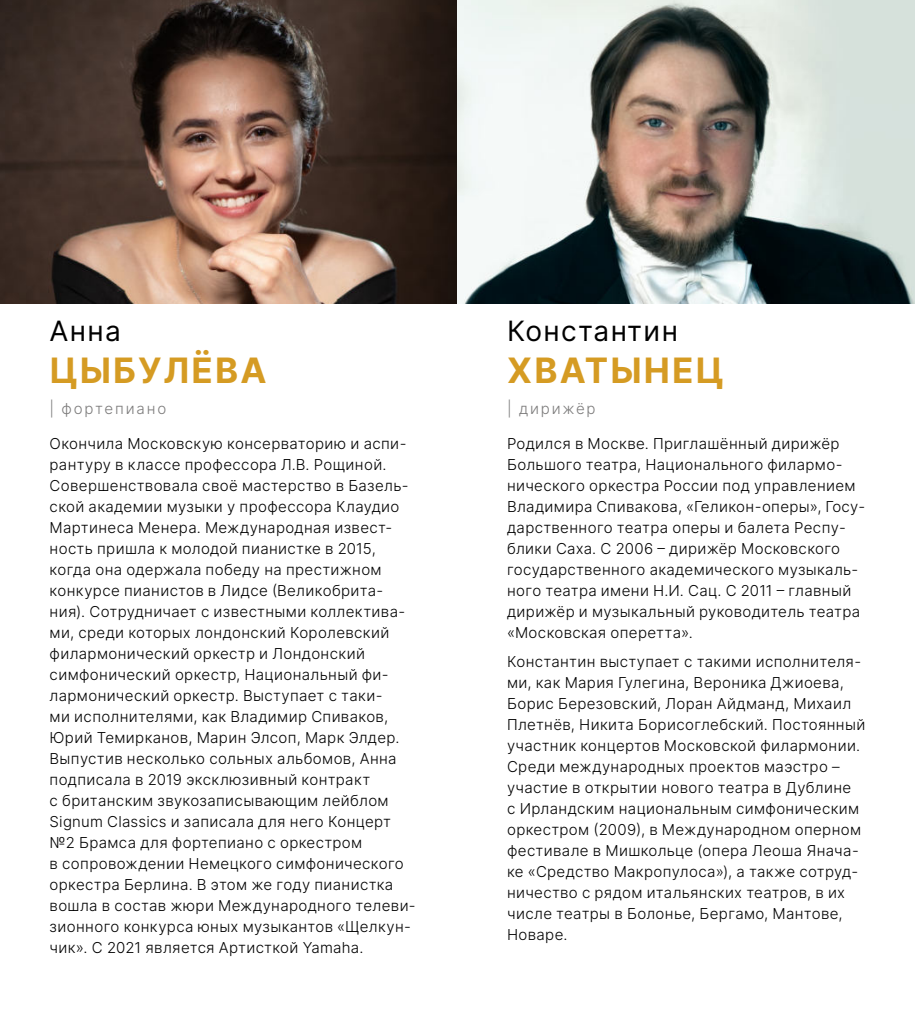
<style>
.page{position:relative;width:915px;height:1022px;background:#fff}
.page>*{position:absolute;margin:0;border:0;box-sizing:border-box;transform-origin:0 0}
.t1{font:700 35px "Inter";letter-spacing:.06em;color:#d59b23}
.t2{font:28px "Inter";letter-spacing:.05em;color:#000}
.t3{font:300 15.05px/21px "Inter";letter-spacing:.025em;color:#000}
.t4{font:300 15.05px "Inter";letter-spacing:.125em;color:#7c7b7b}
</style>
<div class="page">
<img style="left:0;top:0;width:914px;height:304px">
<h2 class="t2" style="left:50px;top:314px;width:73px">Анна</h2>
<h1 class="t1" style="left:50px;top:350px;width:218px">ЦЫБУЛЁВА</h1>
<p class="t4" style="left:50px;top:400px;width:118px">| фортепиано</p>
<p class="t3" style="left:50px;top:433px;width:368px">Окончила Московскую консерваторию и аспи&shy;рантуру в классе профессора Л.В. Рощиной.<br>Совершенствовала своё мастерство в Базель&shy;ской академии музыки у профессора Клаудио Мартинеса Менера. Международная извест&shy;ность пришла к молодой пианистке в 2015, когда она одержала победу на престижном конкурсе пианистов в Лидсе (Великобрита&shy;ния). Сотрудничает с известными коллектива&shy;ми, среди которых лондонский Королевский филармонический оркестр и Лондонский симфонический оркестр, Национальный фи&shy;лармонический оркестр. Выступает с таки-<br>ми исполнителями, как Владимир Спиваков, Юрий Темирканов, Марин Элсоп, Марк Элдер.<br>Выпустив несколько сольных альбомов, Анна подписала в 2019 эксклюзивный контракт<br>с британским звукозаписывающим лейблом Signum Classics и записала для него Концерт №2 Брамса для фортепиано с оркестром<br>в сопровождении Немецкого симфонического оркестра Берлина. В этом же году пианистка вошла в состав жюри Международного телеви&shy;зионного конкурса юных музыкантов «Щелкун&shy;чик». С 2021 является Артисткой Yamaha.</p>
<h2 class="t2" style="left:507px;top:314px;width:172px">Константин</h2>
<h1 class="t1" style="left:507px;top:350px;width:218px">ХВАТЫНЕЦ</h1>
<p class="t4" style="left:507px;top:400px;width:90px">| дирижёр</p>
<p class="t3" style="left:507px;top:433px;width:360px">Родился в Москве. Приглашённый дирижёр Большого театра, Национального филармо&shy;нического оркестра России под управлением Владимира Спивакова, «Геликон-оперы», Госу&shy;дарственного театра оперы и балета Респу&shy;блики Саха. С 2006 – дирижёр Московского государственного академического музыкаль&shy;ного театра имени Н.И. Сац. С 2011 – главный дирижёр и музыкальный руководитель театра «Московская оперетта».</p>
<p class="t3" style="left:507px;top:651px;width:360px">Константин выступает с такими исполнителя&shy;ми, как Мария Гулегина, Вероника Джиоева, Борис Березовский, Лоран Айдманд, Михаил Плетнёв, Никита Борисоглебский. Постоянный участник концертов Московской филармонии.<br>Среди международных проектов маэстро – участие в открытии нового театра в Дублине<br>с Ирландским национальным симфоническим оркестром (2009), в Международном оперном фестивале в Мишкольце (опера Леоша Янача&shy;ке «Средство Макропулоса»), а также сотруд&shy;ничество с рядом итальянских театров, в их числе театры в Болонье, Бергамо, Мантове, Новаре.</p>
</div>
